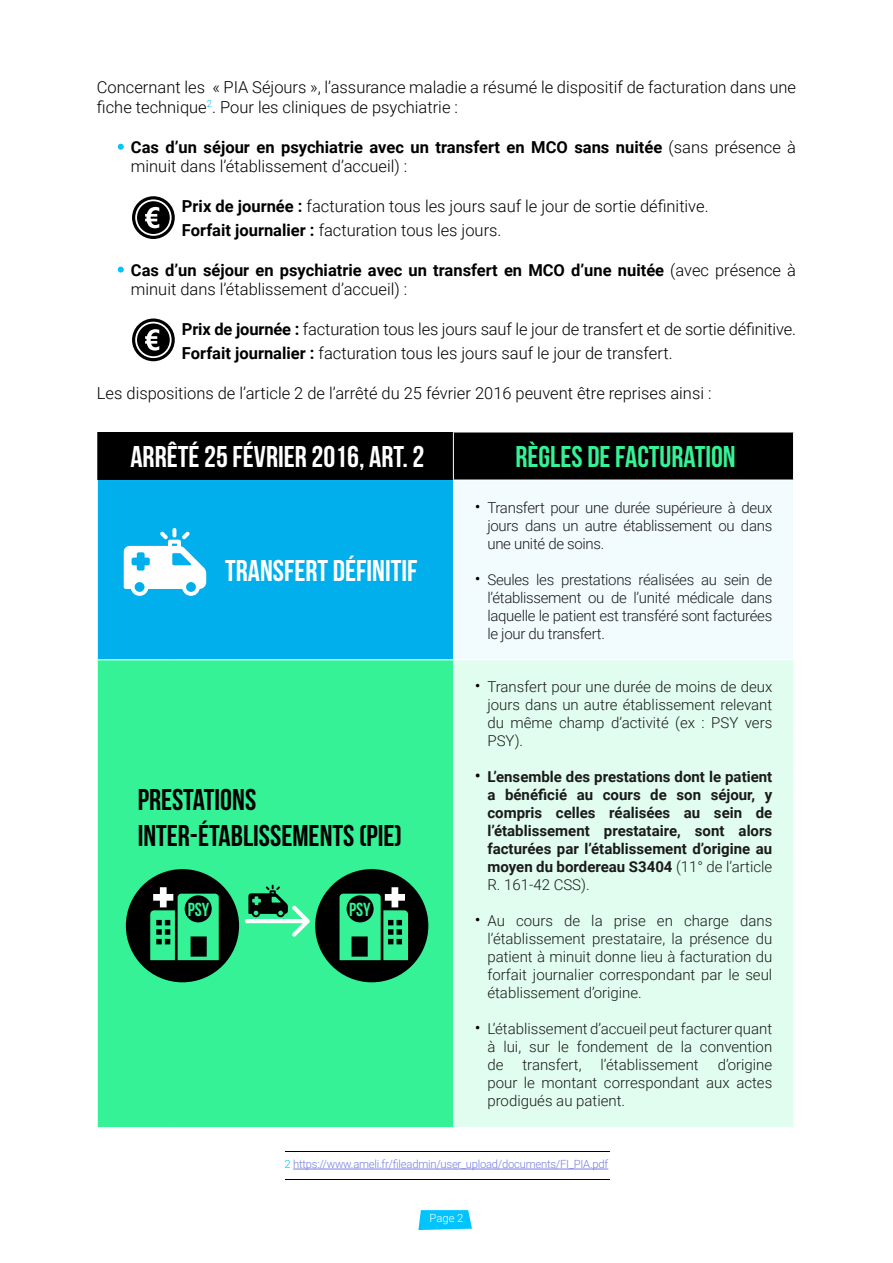
<style>
.page{position:relative;width:893px;height:1263px;background:#fff}
.page>*{position:absolute;margin:0;border:0;box-sizing:border-box;transform-origin:0 0}
.t1{font:30px "Bebas Neue";color:#fff}
.t2{font:30px "Bebas Neue";color:#000}
.t3{font:30px "Bebas Neue";color:#34f295}
.t4{font:18.9px "Bebas Neue";letter-spacing:-.005em;color:#34f295}
.t5{font:300 16.5px/19.8px "Roboto";color:#000}
.t6{font:700 16.5px/19.8px "Roboto";color:#000}
.t7{font:300 15px/18px "Roboto";color:#1a1a1a;text-align:justify}
.t8{font:700 15px/18px "Roboto";color:#1a1a1a;text-align:justify}
.t9{font:300 11.25px "Roboto";letter-spacing:-.02em;color:#727dde}
.t10{font:300 11.25px "Roboto";color:#fff}
.s1{font-weight:300}
.s2{font-weight:700}
.s3{font-size:18px;color:#000}
.s4{font-weight:400;font-size:18px;color:#000}
.s5{color:#01c4fd}
</style>
<div class="page">
<svg style="left:418px;top:1210px;width:54px;height:20px"></svg>
<div style="left:97px;top:432px;width:696px;height:48px;background:#000"></div>
<div style="left:98px;top:480px;width:355px;height:179px;background:#01afec"></div>
<div style="left:453px;top:480px;width:341px;height:180px;background:#f2fcff"></div>
<div style="left:97px;top:660px;width:356px;height:468px;background:#34f295"></div>
<div style="left:453px;top:660px;width:341px;height:468px;background:#e1fdef"></div>
<hr style="left:453px;top:432px;width:341px;height:1px;background:#fff">
<hr style="left:453px;top:432px;width:1px;height:48px;background:#fff">
<hr style="left:453px;top:480px;width:341px;height:1px;background:#fff">
<hr style="left:793px;top:480px;width:1px;height:179px;background:#fff">
<hr style="left:97px;top:660px;width:1px;height:467px;background:#fff">
<hr style="left:453px;top:659px;width:341px;height:1px;background:#fff">
<hr style="left:793px;top:660px;width:1px;height:467px;background:#fff">
<hr style="left:97px;top:1127px;width:77px;height:1px;background:#fff">
<hr style="left:174px;top:1127px;width:279px;height:1px;background:#fff">
<hr style="left:453px;top:1127px;width:341px;height:1px;background:#fff">
<hr style="left:293px;top:1169px;width:315px;height:1px;background:#727dde">
<hr style="left:285px;top:1151px;width:324px;height:1px;background:#000">
<hr style="left:285px;top:1179px;width:324px;height:1px;background:#000">
<div style="left:126px;top:869px;width:113px;height:113px;background:#000;border-radius:50%"></div>
<svg style="left:150px;top:887px;width:69px;height:73px"></svg>
<svg style="left:245px;top:885px;width:65px;height:52px"></svg>
<div style="left:315px;top:869px;width:113px;height:113px;background:#000;border-radius:50%"></div>
<svg style="left:339px;top:887px;width:69px;height:73px"></svg>
<svg style="left:124px;top:528px;width:82px;height:68px"></svg>
<svg style="left:132px;top:196px;width:43px;height:43px"></svg>
<svg style="left:132px;top:318px;width:43px;height:43px"></svg>
<svg style="left:118px;top:267px;width:6px;height:6px"></svg>
<svg style="left:118px;top:144px;width:6px;height:6px"></svg>
<p class="t5" style="left:97px;top:77px;width:701px">Concernant les « PIA Séjours », l’assurance maladie a résumé le dispositif de facturation dans une fiche technique<sup>2</sup>. Pour les cliniques de psychiatrie :</p>
<p class="t6" style="left:131px;top:136px;width:667px;text-indent:-13px">• Cas d’un séjour en psychiatrie avec un transfert en MCO sans nuitée <span class="s1">(sans présence à minuit dans l’établissement d’accueil) :</span></p>
<p class="t5" style="left:182px;top:196px;width:528px"><span class="s2">Prix de journée :</span> facturation tous les jours sauf le jour de sortie définitive.</p>
<p class="t5" style="left:182px;top:220px;width:321px"><span class="s2">Forfait journalier :</span> facturation tous les jours.</p>
<p class="t6" style="left:131px;top:259px;width:667px;text-indent:-13px">• Cas d’un séjour en psychiatrie avec un transfert en MCO d’une nuitée <span class="s1">(avec présence à minuit dans l’établissement d’accueil) :</span></p>
<p class="t5" style="left:182px;top:319px;width:616px"><span class="s2">Prix de journée :</span> facturation tous les jours sauf le jour de transfert et de sortie définitive.</p>
<p class="t5" style="left:182px;top:343px;width:492px"><span class="s2">Forfait journalier :</span> facturation tous les jours sauf le jour de transfert.</p>
<p class="t5" style="left:97px;top:382px;width:616px">Les dispositions de l’article 2 de l’arrêté du 25 février 2016 peuvent être reprises ainsi :</p>
<p class="t1" style="left:130px;top:440px;width:296px">ARRÊTÉ 25 FÉVRIER 2016, ART. 2</p>
<p class="t3" style="left:515px;top:440px;width:222px">RÈGLES DE FACTURATION</p>
<p class="t1" style="left:225px;top:554px;width:194px">TRANSFERT DÉFINITIF</p>
<p class="t2" style="left:138px;top:783px;width:120px">PRESTATIONS</p>
<p class="t2" style="left:138px;top:819px;width:266px">INTER-ÉTABLISSEMENTS (PIE)</p>
<p class="t4" style="left:188px;top:899px;width:23px">Psy</p>
<p class="t4" style="left:349px;top:899px;width:23px">Psy</p>
<p class="t7" style="left:487px;top:498px;width:286px;text-indent:-13px"><span class="s3">•</span> Transfert pour une durée supérieure à deux jours dans un autre établissement ou dans une unité de soins.</p>
<p class="t7" style="left:487px;top:570px;width:286px;text-indent:-13px"><span class="s3">•</span> Seules les prestations réalisées au sein de l’établissement ou de l’unité médicale dans laquelle le patient est transféré sont facturées le jour du transfert.</p>
<p class="t7" style="left:487px;top:677px;width:286px;text-indent:-13px"><span class="s3">•</span> Transfert pour une durée de moins de deux jours dans un autre établissement relevant du même champ d’activité (ex : PSY vers PSY).</p>
<p class="t8" style="left:487px;top:767px;width:286px;text-indent:-13px"><span class="s4">•</span> L’ensemble des prestations dont le patient a bénéficié au cours de son séjour, y compris celles réalisées au sein de l’établissement prestataire, sont alors facturées par l’établissement d’origine au moyen du bordereau S3404 <span class="s1">(11° de l’article R. 161-42 CSS).</span></p>
<p class="t7" style="left:487px;top:911px;width:286px;text-indent:-13px"><span class="s3">•</span> Au cours de la prise en charge dans l’établissement prestataire, la présence du patient à minuit donne lieu à facturation du forfait journalier correspondant par le seul établissement d’origine.</p>
<p class="t7" style="left:487px;top:1019px;width:286px;text-indent:-13px"><span class="s3">•</span> L’établissement d’accueil peut facturer quant à lui, sur le fondement de la convention de</p>
<p class="t7" style="left:522px;top:1055px;width:61px">transfert,</p>
<p class="t7" style="left:600px;top:1055px;width:100px">l’établissement</p>
<p class="t7" style="left:487px;top:1055px;width:286px;text-indent:230px">d’origine pour le montant correspondant aux actes prodigués au patient.</p>
<p class="t9" style="left:285px;top:1156px;width:325px"><span class="s5">2</span> https://www.ameli.fr/fileadmin/user_upload/documents/FI_PIA.pdf</p>
<p class="t10" style="left:429px;top:1210px;width:35px">Page 2</p>
</div>
